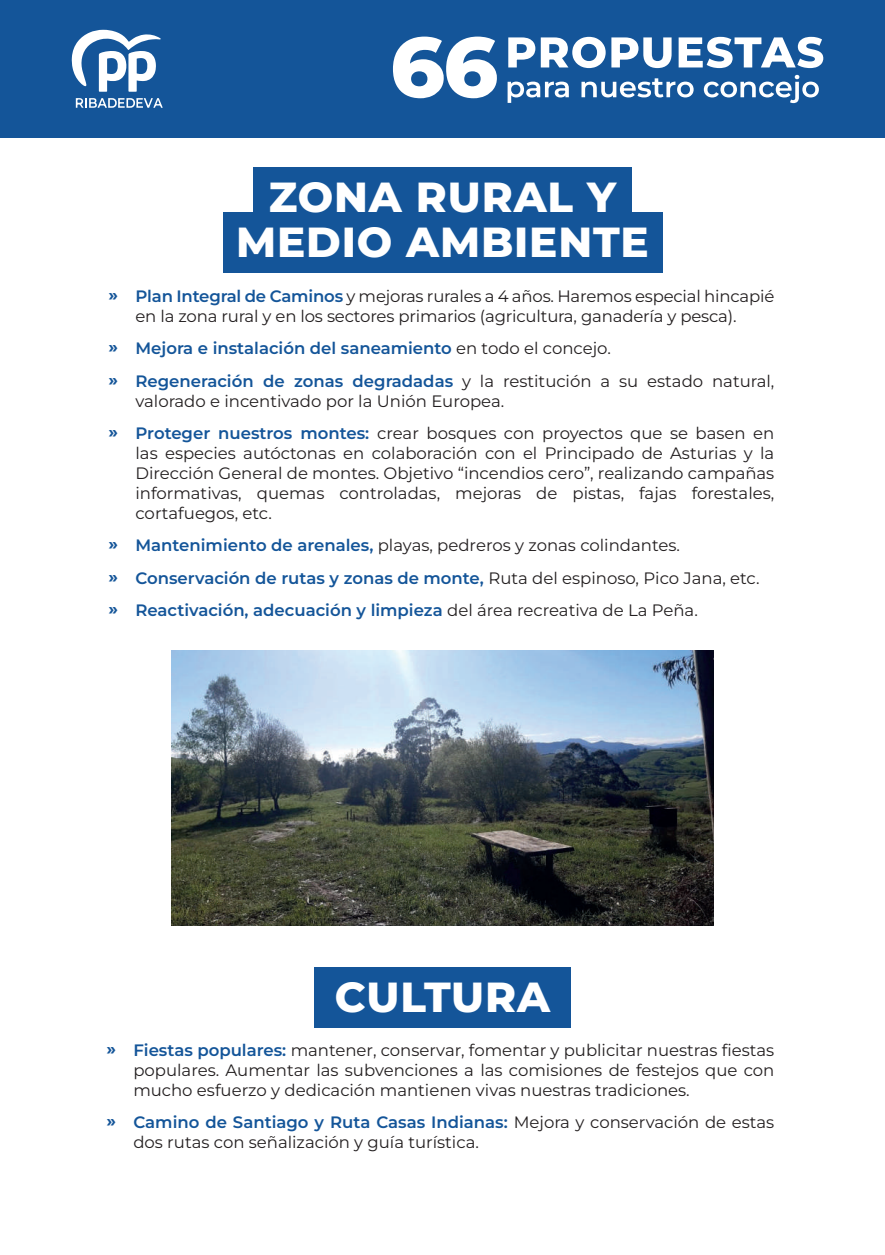
<style>
.page{position:relative;width:885px;height:1255px;background:#fff}
.page>*{position:absolute;margin:0;border:0;box-sizing:border-box;transform-origin:0 0}
.t1{font:800 42px/45px "Montserrat";letter-spacing:.02em;color:#fff;text-align:center}
.t2{font:16.5px/19.8px "Montserrat";color:#231f20}
.t3{font:600 16.5px/32.5px "Montserrat";color:#145599}
.s1{font-weight:700;color:#145599}
.s2{font-weight:600;color:#145599}
.s3{font-weight:700}
.s4{font-weight:400;color:#231f20}
</style>
<div class="page">
<div style="left:0;top:0;width:884px;height:137px;background:#145599"></div>
<div style="left:253px;top:167px;width:378px;height:60px;background:#145599"></div>
<div style="left:223px;top:213px;width:439px;height:60px;background:#145599"></div>
<img style="left:171px;top:651px;width:542px;height:274px">
<div style="left:314px;top:966px;width:256px;height:61px;background:#145599"></div>
<svg style="left:76px;top:98px;width:87px;height:10px"></svg>
<svg style="left:72px;top:30px;width:89px;height:62px"></svg>
<svg style="left:507px;top:75px;width:311px;height:28px"></svg>
<svg style="left:508px;top:37px;width:315px;height:31px"></svg>
<svg style="left:393px;top:37px;width:104px;height:61px"></svg>
<h1 class="t1" style="left:236px;top:173px;width:414px">ZONA RURAL Y<br>MEDIO AMBIENTE</h1>
<p class="t2" style="left:135px;top:286px;width:640px;text-indent:-27px"><span class="s1">ّ</span> <span class="s2">Plan Integral de Caminos</span> y mejoras rurales a 4 años. Haremos especial hincapié en la zona rural y en los sectores primarios (agricultura, ganadería y pesca).</p>
<p class="t3" style="left:108px;top:332px;width:667px"><span class="s3">ّ</span> Mejora e instalación del saneamiento <span class="s4">en todo el concejo.<br></span><span class="s3">ّ</span> Regeneración de zonas degradadas <span class="s4">y la restitución a su estado natural,</span></p>
<p class="t2" style="left:108px;top:384px;width:667px;line-height:32.5px;text-indent:27px">valorado e incentivado por la Unión Europea.<br><span class="s1">ّ</span> <span class="s2">Proteger nuestros montes:</span> crear bosques con proyectos que se basen en</p>
<p class="t2" style="left:135px;top:443px;width:640px;text-align:justify">las especies autóctonas en colaboración con el Principado de Asturias y la Dirección General de montes. Objetivo “incendios cero”, realizando campañas informativas, quemas controladas, mejoras de pistas, fajas forestales, cortafuegos, etc.</p>
<p class="t3" style="left:108px;top:528px;width:652px"><span class="s3">ّ</span> Mantenimiento de arenales, <span class="s4">playas, pedreros y zonas colindantes.<br></span><span class="s3">ّ</span> Conservación de rutas y zonas de monte, <span class="s4">Ruta del espinoso, Pico Jana, etc. </span><span class="s3">ّ</span> Reactivación, adecuación y limpieza <span class="s4">del área recreativa de La Peña.</span></p>
<h1 class="t1" style="left:335px;top:973px;width:216px">CULTURA</h1>
<p class="t2" style="left:133px;top:1039px;width:642px;text-align:justify;text-indent:-27px"><span class="s1">ّ</span> <span class="s2">Fiestas populares:</span> mantener, conservar, fomentar y publicitar nuestras fiestas populares. Aumentar las subvenciones a las comisiones de festejos que con mucho esfuerzo y dedicación mantienen vivas nuestras tradiciones.</p>
<p class="t2" style="left:133px;top:1112px;width:642px;text-indent:-27px"><span class="s1">ّ</span> <span class="s2">Camino de Santiago y Ruta Casas Indianas:</span> Mejora y conservación de estas dos rutas con señalización y guía turística.</p>
</div>
